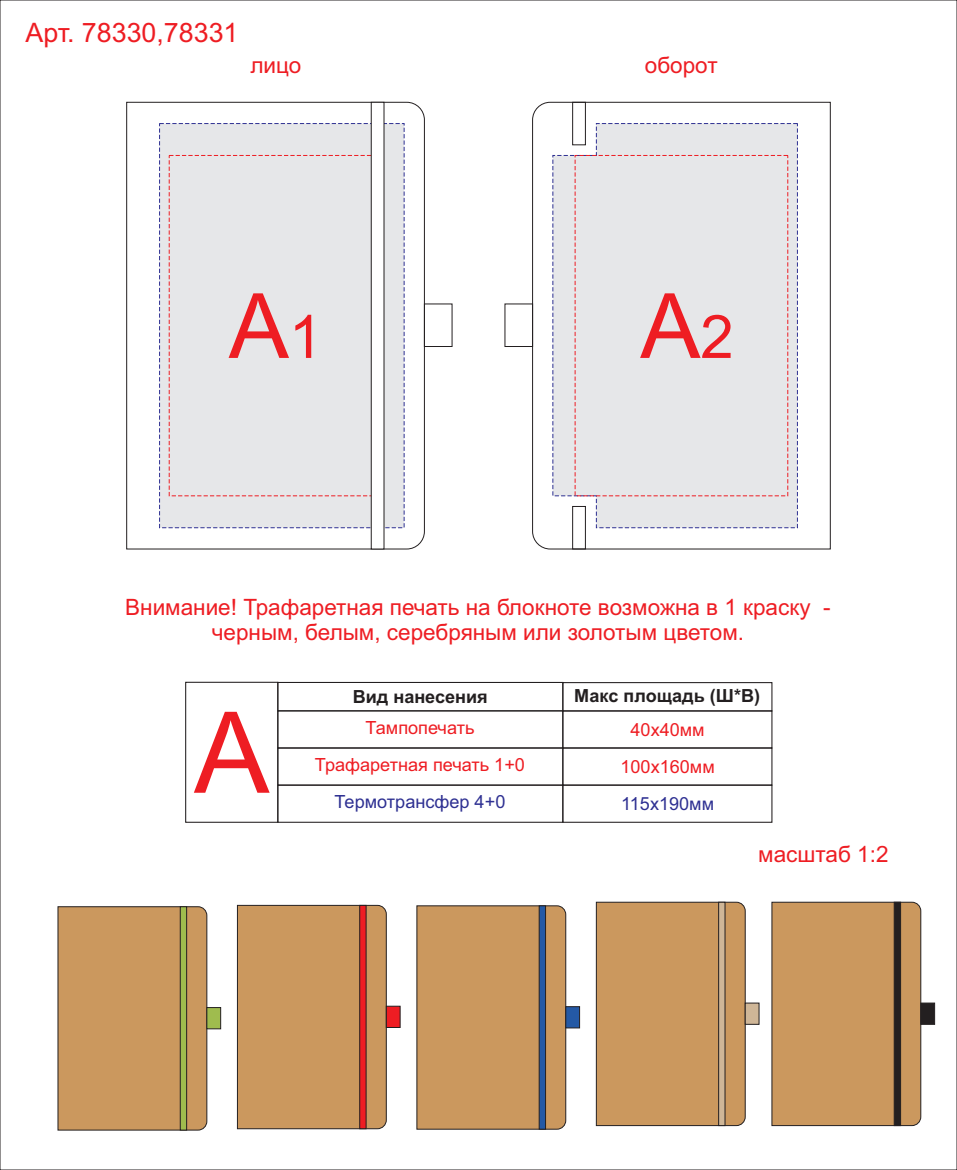
<style>
.page{position:relative;width:957px;height:1170px;background:#fff}
.page>*{position:absolute;margin:0;border:0;box-sizing:border-box;transform-origin:0 0}
.t1{font:112.95px "Arial";color:#ee1d23}
.t2{font:90.07px "Arial";color:#ee1d23}
.t3{font:26.78px "Arial";color:#ee1d23}
.t4{font:22.5px/25.1px "Arial";color:#ee1d23;text-align:center}
.t5{font:18.15px/37.1px "Arial";color:#ee1d23;text-align:center}
.t6{font:18.15px "Arial";color:#2e3092}
.t7{font:700 18.08px "Arial";color:#231f20}
.t8{font:18.08px/37.1px "Arial";color:#ee1d23;text-align:center}
.t9{font:18.08px "Arial";color:#2e3092}
.s1{font-size:60px}
</style>
<div class="page">
<div style="left:277px;top:682px;width:286px;height:29px;border:1px solid #231f20"></div>
<div style="left:277px;top:710px;width:286px;height:38px;border:1px solid #231f20"></div>
<div style="left:277px;top:747px;width:286px;height:38px;border:1px solid #231f20"></div>
<div style="left:277px;top:784px;width:286px;height:38px;border:1px solid #231f20"></div>
<div style="left:562px;top:710px;width:210px;height:38px;border:1px solid #231f20"></div>
<div style="left:562px;top:747px;width:210px;height:38px;border:1px solid #231f20"></div>
<div style="left:562px;top:784px;width:210px;height:38px;border:1px solid #231f20"></div>
<div style="left:562px;top:682px;width:210px;height:29px;border:1px solid #231f20"></div>
<div style="left:185px;top:681px;width:93px;height:141px;border:1px solid #231f20"></div>
<svg style="left:126px;top:102px;width:299px;height:447px"></svg>
<div style="left:159px;top:123px;width:245px;height:405px;background:#e6e7e9"></div>
<div style="left:169px;top:155px;width:213px;height:341px;border:1px dashed #ee1d23"></div>
<div style="left:424px;top:304px;width:28px;height:43px;border:1px solid #231f20"></div>
<svg style="left:532px;top:102px;width:298px;height:447px"></svg>
<div style="left:552px;top:123px;width:246px;height:405px;background:#e6e7e9"></div>
<div style="left:572px;top:102px;width:13px;height:43px;border:1px solid #231f20"></div>
<div style="left:572px;top:506px;width:13px;height:43px;border:1px solid #231f20"></div>
<div style="left:505px;top:304px;width:28px;height:43px;border:1px solid #231f20"></div>
<svg style="left:371px;top:102px;width:13px;height:447px"></svg>
<svg style="left:237px;top:904px;width:163px;height:224px;background:#cb9766"></svg>
<svg style="left:416px;top:905px;width:164px;height:224px;background:#c39a6b"></svg>
<svg style="left:596px;top:901px;width:163px;height:224px;background:#ca9d6b"></svg>
<svg style="left:771px;top:901px;width:164px;height:224px;background:#c39866"></svg>
<svg style="left:58px;top:906px;width:163px;height:224px;background:#c89d68"></svg>
<p class="t3" style="left:26px;top:23px;width:214px">Арт. 78330,78331</p>
<p class="t4" style="left:250px;top:55px;width:52px">лицо</p>
<h2 class="t2" style="left:229px;top:292px;width:95px">A<span class="s1">1</span></h2>
<p class="t4" style="left:645px;top:55px;width:74px">оборот</p>
<h2 class="t2" style="left:640px;top:292px;width:95px">A<span class="s1">2</span></h2>
<p class="t4" style="left:125px;top:596px;width:707px">Внимание! Трафаретная печать на блокноте возможна в 1 краску - черным, белым, серебряным или золотым цветом.</p>
<h1 class="t1" style="left:194px;top:710px;width:77px">A</h1>
<p class="t7" style="left:353px;top:689px;width:137px">Вид нанесения</p>
<p class="t7" style="left:574px;top:688px;width:187px">Макс площадь (Ш*В)</p>
<p class="t8" style="left:620px;top:712px;width:96px">40х40мм<br>100х160мм</p>
<p class="t9" style="left:621px;top:796px;width:94px">115х190мм</p>
<p class="t5" style="left:315px;top:710px;width:212px">Тампопечать<br>Трафаретная печать 1+0</p>
<p class="t6" style="left:334px;top:795px;width:172px">Термотрансфер 4+0</p>
<p class="t4" style="left:758px;top:843px;width:132px">масштаб 1:2</p>
</div>
